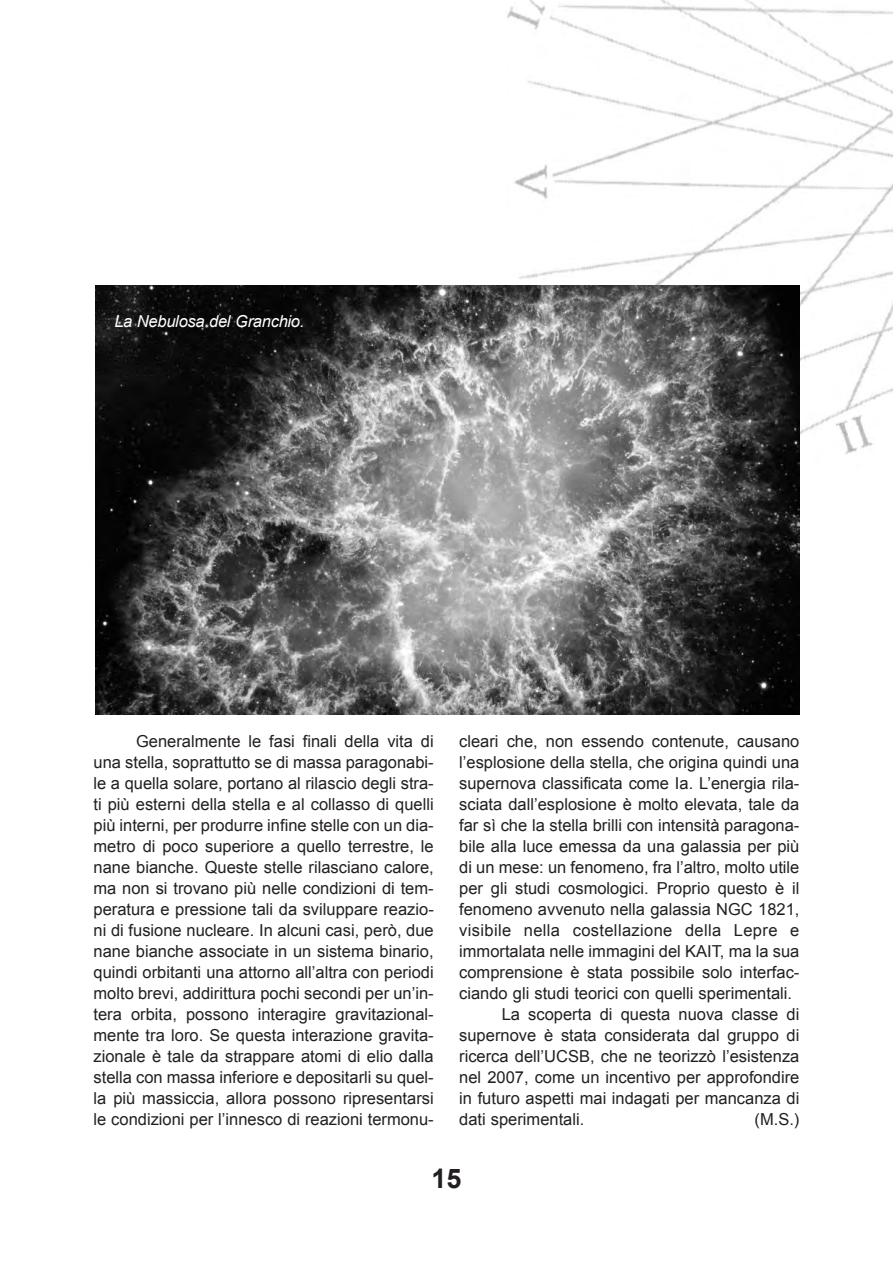
<style>
.page{position:relative;width:893px;height:1263px;background:#fff}
.page>*{position:absolute;margin:0;border:0;box-sizing:border-box;transform-origin:0 0}
.t1{font:700 27px "Arial";color:#231f20}
.t2{font:16.5px/21px "Arial";color:#231f20;text-align:justify}
.t3{font:16.5px "Arial";letter-spacing:.02em;color:#231f20}
.t4{font:italic 16.5px "Arial";letter-spacing:-.015em;color:#fff}
</style>
<div class="page">
<img style="left:507px;top:0;width:386px;height:548px">
<img style="left:95px;top:285px;width:704px;height:429px">
<p class="t4" style="left:114px;top:311px;width:191px">La Nebulosa del Granchio.</p>
<p class="t2" style="left:94px;top:731px;width:342px;text-indent:43px">Generalmente le fasi finali della vita di una stella, soprattutto se di massa paragonabi&shy;le a quella solare, portano al rilascio degli stra&shy;ti più esterni della stella e al collasso di quelli più interni, per produrre infine stelle con un dia&shy;metro di poco superiore a quello terrestre, le nane bianche. Queste stelle rilasciano calore, ma non si trovano più nelle condizioni di tem&shy;peratura e pressione tali da sviluppare reazio&shy;ni di fusione nucleare. In alcuni casi, però, due nane bianche associate in un sistema binario, quindi orbitanti una attorno all’altra con periodi molto brevi, addirittura pochi secondi per un’in&shy;tera orbita, possono interagire gravitazional&shy;mente tra loro. Se questa interazione gravita&shy;zionale è tale da strappare atomi di elio dalla stella con massa inferiore e depositarli su quel&shy;la più massiccia, allora possono ripresentarsi le condizioni per l’innesco di reazioni termonu-</p>
<p class="t2" style="left:459px;top:731px;width:342px">cleari che, non essendo contenute, causano</p>
<p class="t2" style="left:459px;top:752px;width:342px">l’esplosione della stella, che origina quindi una</p>
<p class="t2" style="left:459px;top:773px;width:342px">supernova classificata come Ia. L’energia rila-</p>
<p class="t2" style="left:459px;top:794px;width:342px">sciata dall’esplosione è molto elevata, tale da</p>
<p class="t2" style="left:459px;top:815px;width:342px">far sì che la stella brilli con intensità paragona-</p>
<p class="t2" style="left:459px;top:836px;width:342px">bile alla luce emessa da una galassia per più</p>
<p class="t2" style="left:459px;top:857px;width:342px">di un mese: un fenomeno, fra l’altro, molto utile</p>
<p class="t2" style="left:459px;top:878px;width:342px">per gli studi cosmologici. Proprio questo è il</p>
<p class="t2" style="left:459px;top:899px;width:342px">fenomeno avvenuto nella galassia NGC 1821,</p>
<p class="t3" style="left:459px;top:920px;width:342px">visibile nella costellazione della Lepre e</p>
<p class="t2" style="left:459px;top:941px;width:342px">immortalata nelle immagini del KAIT, ma la sua</p>
<p class="t2" style="left:459px;top:962px;width:342px">comprensione è stata possibile solo interfac-</p>
<p class="t2" style="left:459px;top:983px;width:334px">ciando gli studi teorici con quelli sperimentali.</p>
<p class="t2" style="left:502px;top:1004px;width:299px">La scoperta di questa nuova classe di</p>
<p class="t2" style="left:459px;top:1025px;width:342px">supernove è stata considerata dal gruppo di</p>
<p class="t2" style="left:459px;top:1046px;width:342px">ricerca dell’UCSB, che ne teorizzò l’esistenza</p>
<p class="t2" style="left:459px;top:1067px;width:342px">nel 2007, come un incentivo per approfondire</p>
<p class="t2" style="left:459px;top:1088px;width:342px">in futuro aspetti mai indagati per mancanza di</p>
<p class="t2" style="left:459px;top:1109px;width:127px">dati sperimentali.</p>
<p class="t2" style="left:754px;top:1109px;width:46px">(M.S.)</p>
<h1 class="t1" style="left:431px;top:1161px;width:32px">15</h1>
</div>
